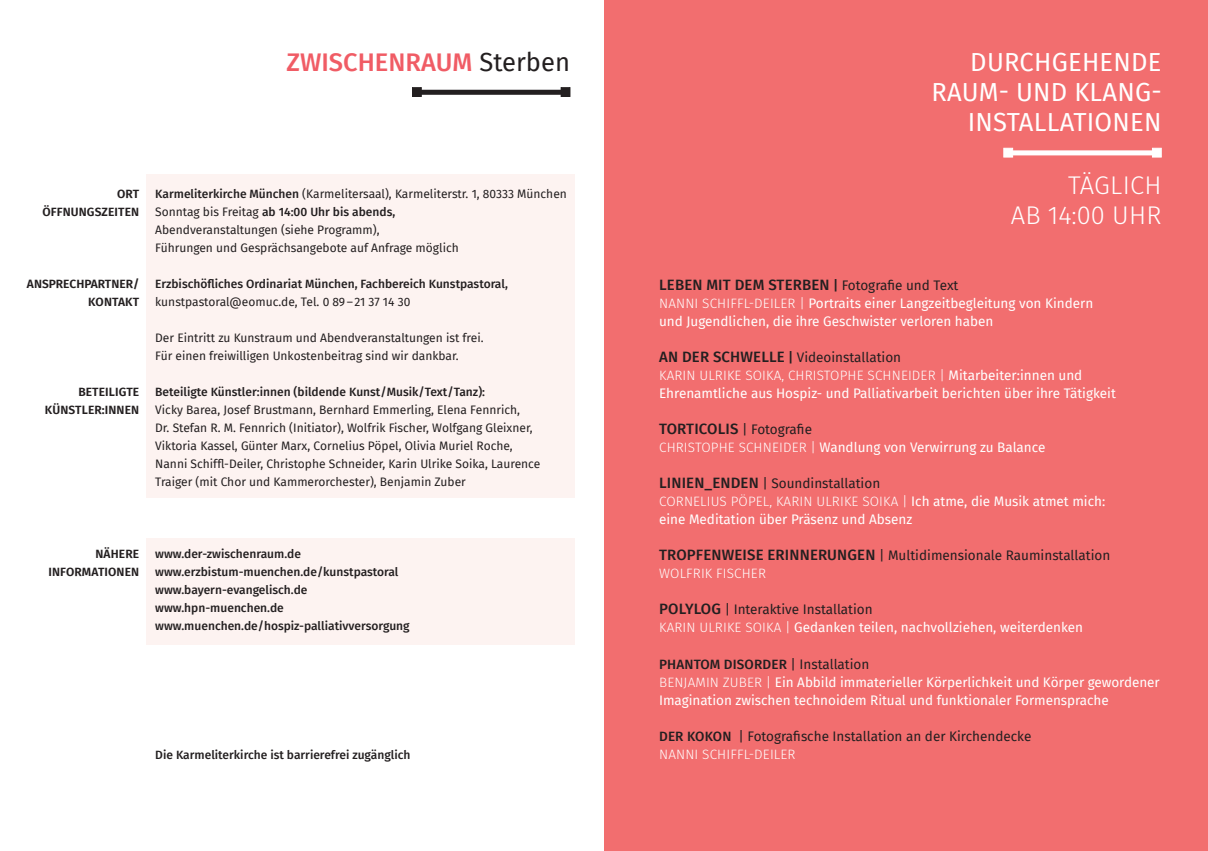
<style>
.page{position:relative;width:1208px;height:851px;background:#fff}
.page>*{position:absolute;margin:0;border:0;box-sizing:border-box;transform-origin:0 0}
.t1{font:25.5px/30px "Fira Sans";letter-spacing:.01em;color:#fff;text-align:right}
.t2{font:500 25.5px "Fira Sans";color:#f05c65}
.t3{font:300 25.5px/30px "Fira Sans";letter-spacing:.01em;color:#fff;text-align:right}
.t4{font:500 15px "Fira Sans";letter-spacing:.01em;color:#231f20}
.t5{font:13.5px/18px "Fira Sans";color:#fff}
.t6{font:13.5px/18px "Fira Sans";color:#231f20}
.t7{font:12px/18px "Fira Sans";color:#231f20}
.t8{font:500 12px/18px "Fira Sans";color:#231f20}
.t9{font:600 12px/18px "Fira Sans";letter-spacing:.01em;color:#231f20;text-align:right}
.s1{font-weight:400;color:#231f20}
.s2{font-weight:500}
.s3{font-size:13.5px}
.s4{font-weight:400;font-size:13.5px}
.s5{font-weight:300}
.s6{font-weight:500;font-size:15px;color:#231f20}
.s7{font-weight:500;color:#231f20}
.s8{color:#231f20}
.s9{font-weight:500;font-size:15px}
.s10{font-weight:300;color:#fff}
</style>
<div class="page">
<div style="left:604px;top:0;width:604px;height:850px;background:#f26e6f"></div>
<div style="left:1007px;top:150px;width:151px;height:5px;background:#fff"></div>
<div style="left:1152px;top:148px;width:9px;height:9px;background:#fff"></div>
<div style="left:1003px;top:148px;width:10px;height:9px;background:#fff;border:1px solid #fff"></div>
<div style="left:146px;top:174px;width:428px;height:323px;background:#fdf3f1"></div>
<div style="left:146px;top:538px;width:428px;height:106px;background:#fdf3f1"></div>
<div style="left:415px;top:90px;width:152px;height:5px;background:#231f20"></div>
<div style="left:561px;top:88px;width:9px;height:8px;background:#231f20"></div>
<div style="left:561px;top:87px;width:9px;height:10px;border:1px solid #231f20"></div>
<div style="left:412px;top:88px;width:9px;height:8px;background:#231f20"></div>
<div style="left:412px;top:87px;width:10px;height:10px;border:1px solid #231f20"></div>
<h1 class="t2" style="left:286px;top:41px;width:285px">ZWISCHENRAUM <span class="s1">Sterben</span></h1>
<h1 class="t1" style="left:931px;top:46px;width:232px">DURCHGEHENDE<br>RAUM- UND KLANG-<br>INSTALLATIONEN</h1>
<p class="t9" style="left:42px;top:184px;width:98px">ORT<br>ÖFFNUNGSZEITEN</p>
<p class="t9" style="left:27px;top:274px;width:114px">ANSPRECHPARTNER/<br>KONTAKT</p>
<p class="t9" style="left:45px;top:382px;width:96px">BETEILIGTE<br>KÜNSTLER:INNEN</p>
<p class="t7" style="left:155px;top:184px;width:413px"><span class="s2">Karmeliterkirche München</span> (Karmelitersaal), Karmeliterstr. 1, 80333 München Sonntag bis Freitag <span class="s2">ab 14:00 Uhr bis abends,<br></span>Abendveranstaltungen (siehe Programm),<br>Führungen und Gesprächsangebote auf Anfrage möglich</p>
<p class="t8" style="left:155px;top:274px;width:354px">Erzbischöfliches Ordinariat München, Fachbereich Kunstpastoral,</p>
<p class="t7" style="left:155px;top:292px;width:257px">kunstpastoral@eomuc.de, Tel. 0 89–21 37 14 30</p>
<p class="t7" style="left:155px;top:328px;width:330px">Der Eintritt zu Kunstraum und Abendveranstaltungen ist frei.<br>Für einen freiwilligen Unkostenbeitrag sind wir dankbar.</p>
<p class="t8" style="left:155px;top:382px;width:331px">Beteiligte Künstler:innen (bildende Kunst/Musik/Text/Tanz):</p>
<p class="t7" style="left:155px;top:400px;width:386px">Vicky Barea, Josef Brustmann, Bernhard Emmerling, Elena Fennrich,<br>Dr. Stefan R. M. Fennrich (Initiator), Wolfrik Fischer, Wolfgang Gleixner, Viktoria Kassel, Günter Marx, Cornelius Pöpel, Olivia Muriel Roche, Nanni Schiffl-Deiler, Christophe Schneider, Karin Ulrike Soika, Laurence Traiger (mit Chor und Kammerorchester), Benjamin Zuber</p>
<p class="t9" style="left:48px;top:544px;width:92px">NÄHERE<br>INFORMATIONEN</p>
<p class="t8" style="left:155px;top:544px;width:256px">www.der-zwischenraum.de www.erzbistum-muenchen.de/kunstpastoral www.bayern-evangelisch.de www.hpn-muenchen.de www.muenchen.de/hospiz-palliativversorgung</p>
<p class="t8" style="left:155px;top:745px;width:257px">Die Karmeliterkirche ist barrierefrei zugänglich</p>
<h1 class="t3" style="left:1010px;top:170px;width:152px">TÄGLICH<br>AB 14:00 UHR</h1>
<p class="t4" style="left:659px;top:273px;width:301px">LEBEN MIT DEM STERBEN <span class="s3">|</span> <span class="s4">Fotografie und Text</span></p>
<p class="t5" style="left:659px;top:294px;width:436px"><span class="s5">NANNI SCHIFFL-DEILER |</span> Portraits einer Langzeitbegleitung von Kindern und Jugendlichen, die ihre Geschwister verloren haben</p>
<p class="t5" style="left:659px;top:348px;width:458px"><span class="s6">AN DER SCHWELLE</span> <span class="s7">|</span> <span class="s8">Videoinstallation<br></span><span class="s5">KARIN ULRIKE SOIKA, CHRISTOPHE SCHNEIDER |</span> Mitarbeiter:innen und<br>Ehrenamtliche aus Hospiz- und Palliativarbeit berichten über ihre Tätigkeit</p>
<p class="t5" style="left:659px;top:420px;width:388px"><span class="s6">TORTICOLIS</span> <span class="s8">| Fotografie<br></span><span class="s5">CHRISTOPHE SCHNEIDER |</span> Wandlung von Verwirrung zu Balance</p>
<p class="t5" style="left:659px;top:474px;width:448px"><span class="s6">LINIEN_ENDEN</span> <span class="s8">| Soundinstallation<br></span><span class="s5">CORNELIUS PÖPEL, KARIN ULRIKE SOIKA |</span> Ich atme, die Musik atmet mich: eine Meditation über Präsenz und Absenz</p>
<p class="t6" style="left:659px;top:546px;width:453px"><span class="s9">TROPFENWEISE ERINNERUNGEN</span> | Multidimensionale Rauminstallation<br><span class="s10">WOLFRIK FISCHER</span></p>
<p class="t5" style="left:659px;top:600px;width:425px"><span class="s6">POLYLOG</span> <span class="s8">| Interaktive Installation<br></span><span class="s5">KARIN ULRIKE SOIKA |</span> Gedanken teilen, nachvollziehen, weiterdenken</p>
<p class="t5" style="left:659px;top:654px;width:502px"><span class="s7">PHANTOM DISORDER</span> <span class="s8">| Installation<br></span><span class="s5">BENJAMIN ZUBER |</span> Ein Abbild immaterieller Körperlichkeit und Körper gewordener<br>Imagination zwischen technoidem Ritual und funktionaler Formensprache</p>
<p class="t6" style="left:659px;top:726px;width:374px"><span class="s2">DER KOKON</span> | Fotografische Installation an der Kirchendecke<br><span class="s10">NANNI SCHIFFL-DEILER</span></p>
</div>
